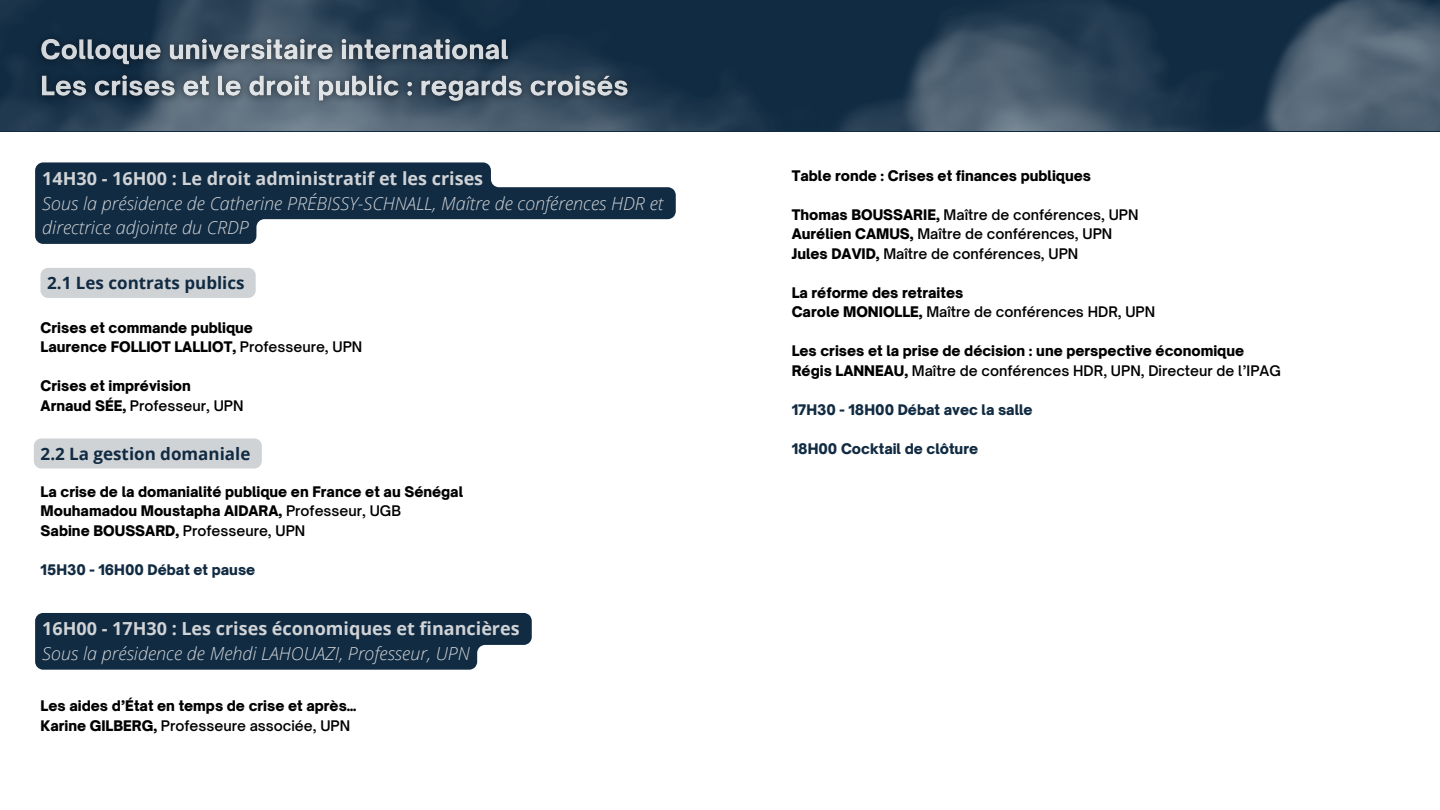
<style>
.page{position:relative;width:1440px;height:810px;background:#fff}
.page>*{position:absolute;margin:0;border:0;box-sizing:border-box;transform-origin:0 0}
.t1{font:italic 300 18px "Open Sans";color:#d0d3d6}
.t2{font:700 18px "Open Sans";color:#d0d3d6}
.t3{font:700 17px "Open Sans";color:#112b42}
.t4{font:900 14px "Open Sauce One";color:#000}
.t5{font:600 14px "Open Sauce One";color:#000}
.t6{font:900 14px "Open Sauce One";color:#112b42}
.s1{font-weight:600}
.s2{font-weight:900}
</style>
<div class="page">
<div style="left:34px;top:438px;width:228px;height:30px;background:#d0d3d6;border-radius:8px"></div>
<svg style="left:35px;top:613px;width:497px;height:57px;background:#1d364c"></svg>
<div style="left:40px;top:268px;width:216px;height:30px;background:#d0d3d6;border-radius:8px"></div>
<svg style="left:35px;top:174px;width:641px;height:70px;fill:#112b42"></svg>
<img style="left:0;top:0;width:1440px;height:131px">
<img style="left:29px;top:24px;width:724px;height:150px">
<p class="t2" style="left:42px;top:166px;width:442px">14H30 - 16H00 : Le droit administratif et les crises</p>
<p class="t1" style="left:42px;top:190px;width:622px">Sous la présidence de Catherine PRÉBISSY-SCHNALL, Maître de conférences HDR et</p>
<p class="t1" style="left:42px;top:215px;width:208px">directrice adjointe du CRDP</p>
<p class="t3" style="left:47px;top:271px;width:199px">2.1 Les contrats publics</p>
<p class="t4" style="left:41px;top:319px;width:214px">Crises et commande publique</p>
<p class="t4" style="left:41px;top:338px;width:323px">Laurence FOLLIOT LALLIOT, <span class="s1">Professeure, UPN</span></p>
<p class="t4" style="left:41px;top:377px;width:152px">Crises et imprévision</p>
<p class="t5" style="left:41px;top:397px;width:204px"><span class="s2">Arnaud SÉE,</span> Professeur, UPN</p>
<p class="t3" style="left:41px;top:442px;width:211px">2.2 La gestion domaniale</p>
<p class="t4" style="left:41px;top:483px;width:424px">La crise de la domanialité publique en France et au Sénégal</p>
<p class="t4" style="left:41px;top:502px;width:362px">Mouhamadou Moustapha AIDARA, <span class="s1">Professeur, UGB</span></p>
<p class="t4" style="left:41px;top:522px;width:266px">Sabine BOUSSARD, <span class="s1">Professeure, UPN</span></p>
<p class="t6" style="left:41px;top:561px;width:216px">15H30 - 16H00 Débat et pause</p>
<p class="t2" style="left:42px;top:616px;width:479px">16H00 - 17H30 : Les crises économiques et financières</p>
<p class="t1" style="left:42px;top:641px;width:429px">Sous la présidence de Mehdi LAHOUAZI, Professeur, UPN</p>
<p class="t4" style="left:41px;top:697px;width:317px">Les aides d’État en temps de crise et après…</p>
<p class="t5" style="left:41px;top:717px;width:311px"><span class="s2">Karine GILBERG,</span> Professeure associée, UPN</p>
<p class="t4" style="left:792px;top:167px;width:301px">Table ronde : Crises et finances publiques</p>
<p class="t5" style="left:792px;top:206px;width:348px"><span class="s2">Thomas BOUSSARIE,</span> Maître de conférences, UPN</p>
<p class="t5" style="left:792px;top:225px;width:322px"><span class="s2">Aurélien CAMUS,</span> Maître de conférences, UPN</p>
<p class="t5" style="left:792px;top:245px;width:288px"><span class="s2">Jules DAVID,</span> Maître de conférences, UPN</p>
<p class="t4" style="left:792px;top:284px;width:173px">La réforme des retraites</p>
<p class="t5" style="left:792px;top:303px;width:365px"><span class="s2">Carole MONIOLLE,</span> Maître de conférences HDR, UPN</p>
<p class="t4" style="left:792px;top:342px;width:454px">Les crises et la prise de décision : une perspective économique</p>
<p class="t5" style="left:792px;top:362px;width:491px"><span class="s2">Régis LANNEAU,</span> Maître de conférences HDR, UPN, Directeur de l’IPAG</p>
<p class="t6" style="left:792px;top:401px;width:242px">17H30 - 18H00 Débat avec la salle</p>
<p class="t6" style="left:792px;top:440px;width:188px">18H00 Cocktail de clôture</p>
</div>
